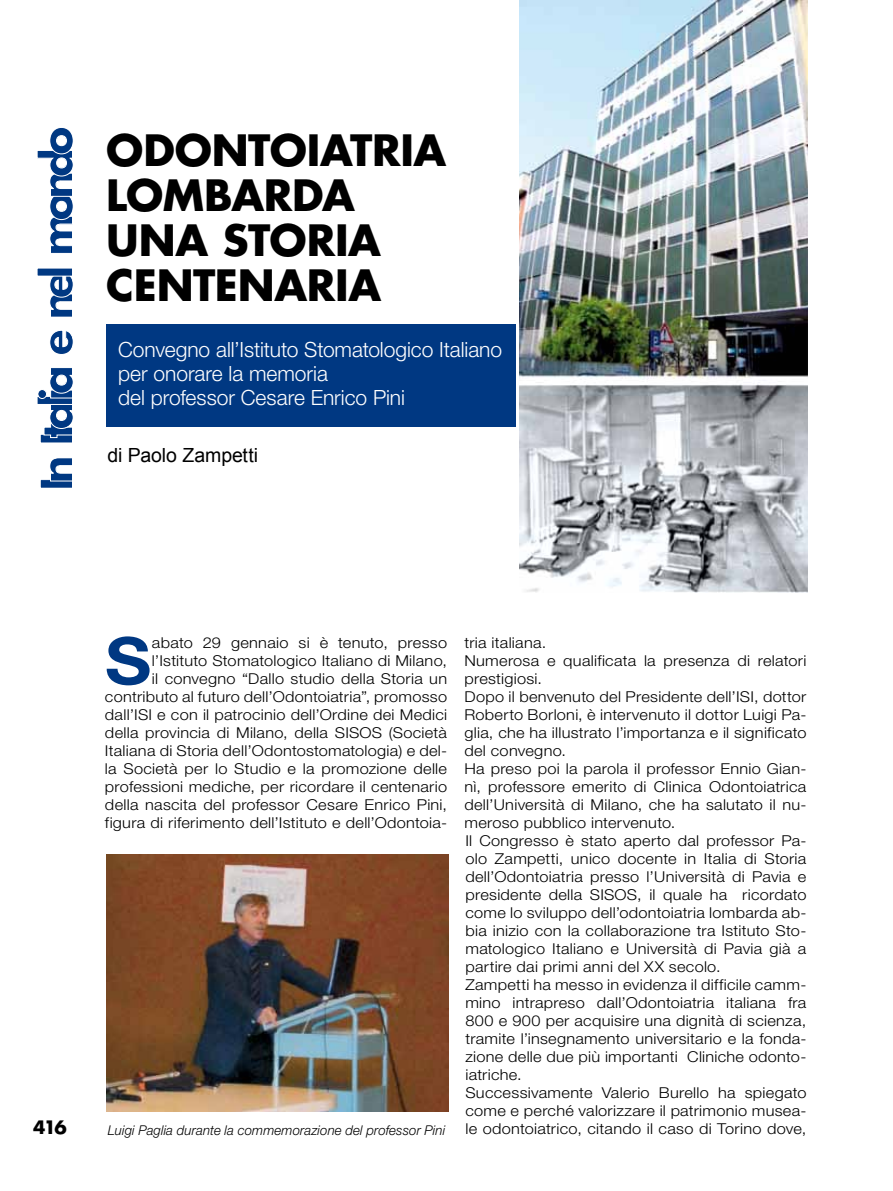
<style>
.page{position:relative;width:893px;height:1191px;background:#fff}
.page>*{position:absolute;margin:0;border:0;box-sizing:border-box;transform-origin:0 0}
.t1{font:700 65.4px "Helvetica Neue";color:#003882;scale:1.09 1}
.t2{font:700 42px/45px "Futura Std";letter-spacing:-.01em;color:#000}
.t3{font:300 21px/24px "Helvetica Neue";color:#fff}
.t4{font:19.5px "Arial";letter-spacing:-.005em;color:#000}
.t5{font:700 18px "Futura Std";color:#000}
.t6{font:300 15px/18px "Helvetica Neue";letter-spacing:.015em;color:#000;text-align:right;scale:1.09 1}
.t7{font:italic 300 13.5px "Helvetica Neue";letter-spacing:.01em;color:#000}
</style>
<div class="page">
<div style="left:40px;top:480px;width:32px;height:8px;background:#003882"></div>
<div style="left:40px;top:479px;width:33px;height:9px;border:1px solid #fff"></div>
<svg style="left:49px;top:458px;width:24px;height:24px"></svg>
<div style="left:40px;top:434px;width:32px;height:9px;background:#003882"></div>
<svg style="left:37px;top:368px;width:36px;height:70px"></svg>
<svg style="left:50px;top:330px;width:23px;height:24px"></svg>
<svg style="left:50px;top:276px;width:23px;height:41px"></svg>
<div style="left:37px;top:268px;width:35px;height:8px;background:#003882"></div>
<svg style="left:37px;top:128px;width:36px;height:125px"></svg>
<div style="left:106px;top:324px;width:409px;height:103px;background:#003882"></div>
<img style="left:106px;top:854px;width:342px;height:257px">
<img style="left:520px;top:0;width:288px;height:592px">
<h2 class="t2" style="left:106px;top:127px;width:342px">ODONTOIATRIA<br>LOMBARDA<br>UNA STORIA<br>CENTENARIA</h2>
<h3 class="t3" style="left:118px;top:337px;width:386px">Convegno all’Istituto Stomatologico Italiano per onorare la memoria<br>del professor Cesare Enrico Pini</h3>
<h3 class="t4" style="left:107px;top:444px;width:152px">di Paolo Zampetti</h3>
<p class="t5" style="left:33px;top:1115px;width:35px">416</p>
<h1 class="t1" style="left:105px;top:620px;width:44px">S</h1>
<p class="t6" style="left:105px;top:633px;width:315px">abato 29 gennaio si è tenuto, presso l’Istituto Stomatologico Italiano di Milano,<br>il convegno “Dallo studio della Storia un contributo al futuro dell’Odontoiatria”, promosso dall’ISI e con il patrocinio dell’Ordine dei Medici della provincia di Milano, della SISOS (Società Italiana di Storia dell’Odontostomatologia) e del&shy;la Società per lo Studio e la promozione delle professioni mediche, per ricordare il centenario della nascita del professor Cesare Enrico Pini, figura di riferimento dell’Istituto e dell’Odontoia-</p>
<p class="t6" style="left:464px;top:633px;width:315px;text-align:left">tria italiana.<br>Numerosa e qualificata la presenza di relatori prestigiosi.<br>Dopo il benvenuto del Presidente dell’ISI, dottor Roberto Borloni, è intervenuto il dottor Luigi Pa&shy;glia, che ha illustrato l’importanza e il significato del convegno.<br>Ha preso poi la parola il professor Ennio Gian&shy;nì, professore emerito di Clinica Odontoiatrica dell’Università di Milano, che ha salutato il nu&shy;meroso pubblico intervenuto.<br>Il Congresso è stato aperto dal professor Pa&shy;olo Zampetti, unico docente in Italia di Storia dell’Odontoiatria presso l’Università di Pavia e presidente della SISOS, il quale ha ricordato come lo sviluppo dell’odontoiatria lombarda ab&shy;bia inizio con la collaborazione tra Istituto Sto&shy;matologico Italiano e Università di Pavia già a partire dai primi anni del XX secolo.<br>Zampetti ha messo in evidenza il difficile camm&shy;mino intrapreso dall’Odontoiatria italiana fra 800 e 900 per acquisire una dignità di scienza, tramite l’insegnamento universitario e la fonda&shy;zione delle due più importanti Cliniche odonto&shy;iatriche.<br>Successivamente Valerio Burello ha spiegato come e perché valorizzare il patrimonio musea-</p>
<p class="t7" style="left:108px;top:1122px;width:339px">Luigi Paglia durante la commemorazione del professor Pini</p>
<p class="t6" style="left:465px;top:1119px;width:314px">le odontoiatrico, citando il caso di Torino dove,</p>
</div>
